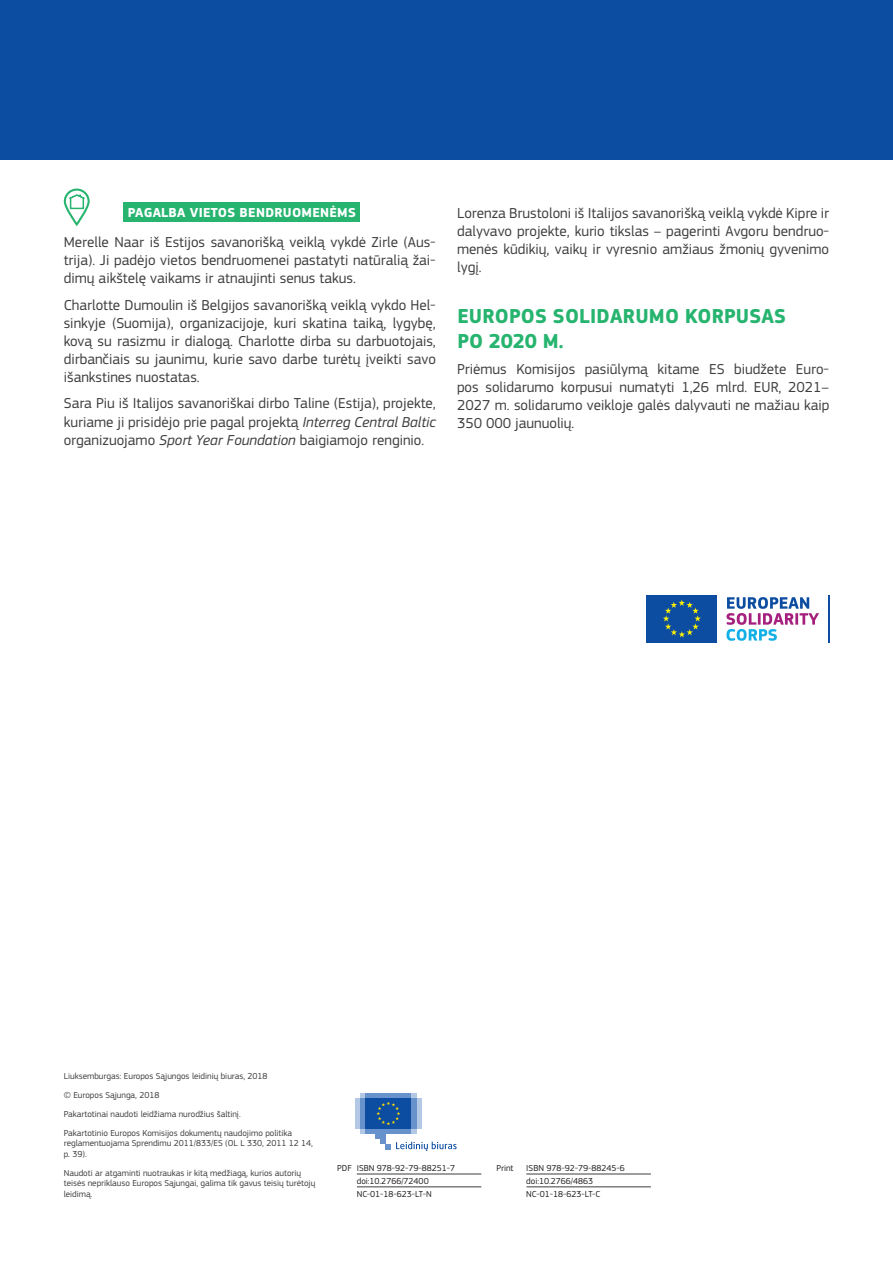
<style>
.page{position:relative;width:893px;height:1263px;background:#fff}
.page>*{position:absolute;margin:0;border:0;box-sizing:border-box;transform-origin:0 0}
.title_2{font:700 21px/25.2px "EC Square Sans Pro";letter-spacing:.01em;color:#26b46f}
.body{font:15px/18px "EC Square Sans Pro";color:#3e3e3f;text-align:justify}
.title_3_bis_break{font:700 13.5px "EC Square Sans Pro";letter-spacing:.02em;color:#fff}
.lim{font:9px/10.5px "EC Square Sans Pro";color:#3e3e3f}
.ids{font:9px "EC Square Sans Pro";color:#231f20}
.s1{font-style:italic}
</style>
<div class="page">
<div style="left:0;top:0;width:893px;height:160px;background:#0d4da1"></div>
<div style="left:360px;top:1129px;width:56px;height:5px;background:#b3c8e5"></div>
<div style="left:360px;top:1093px;width:56px;height:5px;background:#b3c8e5"></div>
<div style="left:365px;top:1093px;width:46px;height:5px;background:#6892cc"></div>
<div style="left:365px;top:1129px;width:46px;height:5px;background:#6892cc"></div>
<div style="left:411px;top:1098px;width:5px;height:31px;background:#6892cc"></div>
<div style="left:416px;top:1098px;width:6px;height:31px;background:#b3c8e5"></div>
<div style="left:360px;top:1098px;width:5px;height:31px;background:#6892cc"></div>
<div style="left:355px;top:1098px;width:5px;height:31px;background:#b3c8e5"></div>
<div style="left:376px;top:1129px;width:10px;height:10px;background:#6892cc"></div>
<div style="left:381px;top:1129px;width:5px;height:15px;background:#6892cc"></div>
<div style="left:365px;top:1098px;width:46px;height:31px;background:#0d4da1"></div>
<svg style="left:376px;top:1101px;width:24px;height:24px"></svg>
<svg style="left:386px;top:1142px;width:71px;height:9px"></svg>
<hr style="left:357px;top:1174px;width:124px;height:1px;background:#3e3e3f">
<hr style="left:357px;top:1186px;width:124px;height:1px;background:#3e3e3f">
<hr style="left:526px;top:1174px;width:125px;height:1px;background:#3e3e3f">
<hr style="left:526px;top:1186px;width:125px;height:1px;background:#3e3e3f">
<div style="left:123px;top:202px;width:237px;height:20px;background:#26b46f"></div>
<svg style="left:726px;top:597px;width:93px;height:44px"></svg>
<div style="left:646px;top:595px;width:71px;height:47px;background:#0d4da1"></div>
<svg style="left:663px;top:599px;width:38px;height:38px"></svg>
<hr style="left:828px;top:595px;width:1px;height:47px;background:#0d4da1">
<svg style="left:68px;top:194px;width:17px;height:16px"></svg>
<div style="left:64px;top:189px;width:26px;height:36px;border:2px solid #26b46f;border-radius:12px"></div>
<p class="title_3_bis_break" style="left:128px;top:204px;width:230px">PAGALBA VIETOS BENDRUOMENĖMS</p>
<p class="body" style="left:64px;top:234px;width:374px">Merelle Naar iš Estijos savanorišką veiklą vykdė Zirle (Aus&shy;trija). Ji padėjo vietos bendruomenei pastatyti natūralią žai&shy;dimų aikštelę vaikams ir atnaujinti senus takus.</p>
<p class="body" style="left:64px;top:296px;width:374px">Charlotte Dumoulin iš Belgijos savanorišką veiklą vykdo Hel&shy;sinkyje (Suomija), organizacijoje, kuri skatina taiką, lygybę, kovą su rasizmu ir dialogą. Charlotte dirba su darbuotojais, dirbančiais su jaunimu, kurie savo darbe turėtų įveikti savo išankstines nuostatas.</p>
<p class="body" style="left:64px;top:395px;width:374px">Sara Piu iš Italijos savanoriškai dirbo Taline (Estija), projekte, kuriame ji prisidėjo prie pagal projektą <span class="s1">Interreg Central Baltic </span>organizuojamo <span class="s1">Sport Year Foundation</span> baigiamojo renginio.</p>
<p class="body" style="left:457px;top:204px;width:374px">Lorenza Brustoloni iš Italijos savanorišką veiklą vykdė Kipre ir dalyvavo projekte, kurio tikslas – pagerinti Avgoru bendruo&shy;menės kūdikių, vaikų ir vyresnio amžiaus žmonių gyvenimo lygį.</p>
<p class="title_2" style="left:457px;top:304px;width:330px">EUROPOS SOLIDARUMO KORPUSAS<br>PO 2020 M.</p>
<p class="body" style="left:457px;top:360px;width:374px">Priėmus Komisijos pasiūlymą kitame ES biudžete Euro&shy;pos solidarumo korpusui numatyti 1,26 mlrd. EUR, 2021– 2027 m. solidarumo veikloje galės dalyvauti ne mažiau kaip 350 000 jaunuolių.</p>
<p class="lim" style="left:64px;top:1070px;width:205px">Liuksemburgas: Europos Sąjungos leidinių biuras, 2018</p>
<p class="lim" style="left:64px;top:1089px;width:97px">© Europos Sąjunga, 2018</p>
<p class="lim" style="left:64px;top:1108px;width:178px">Pakartotinai naudoti leidžiama nurodžius šaltinį.</p>
<p class="lim" style="left:64px;top:1127px;width:251px">Pakartotinio Europos Komisijos dokumentų naudojimo politika reglamentuojama Sprendimu 2011/833/ES (OL L 330, 2011 12 14, p. 39).</p>
<p class="lim" style="left:64px;top:1167px;width:253px">Naudoti ar atgaminti nuotraukas ir kitą medžiagą, kurios autorių teisės nepriklauso Europos Sąjungai, galima tik gavus teisių turėtojų leidimą.</p>
<p class="ids" style="left:337px;top:1162px;width:16px">PDF</p>
<p class="ids" style="left:526px;top:1162px;width:100px">ISBN 978-92-79-88245-6</p>
<p class="ids" style="left:526px;top:1175px;width:68px">doi:10.2766/4863</p>
<p class="ids" style="left:526px;top:1188px;width:76px">NC-01-18-623-LT-C</p>
<p class="ids" style="left:357px;top:1162px;width:100px">ISBN 978-92-79-88251-7</p>
<p class="ids" style="left:357px;top:1175px;width:73px">doi:10.2766/72400</p>
<p class="ids" style="left:357px;top:1188px;width:76px">NC-01-18-623-LT-N</p>
<p class="ids" style="left:496px;top:1162px;width:19px">Print</p>
</div>
